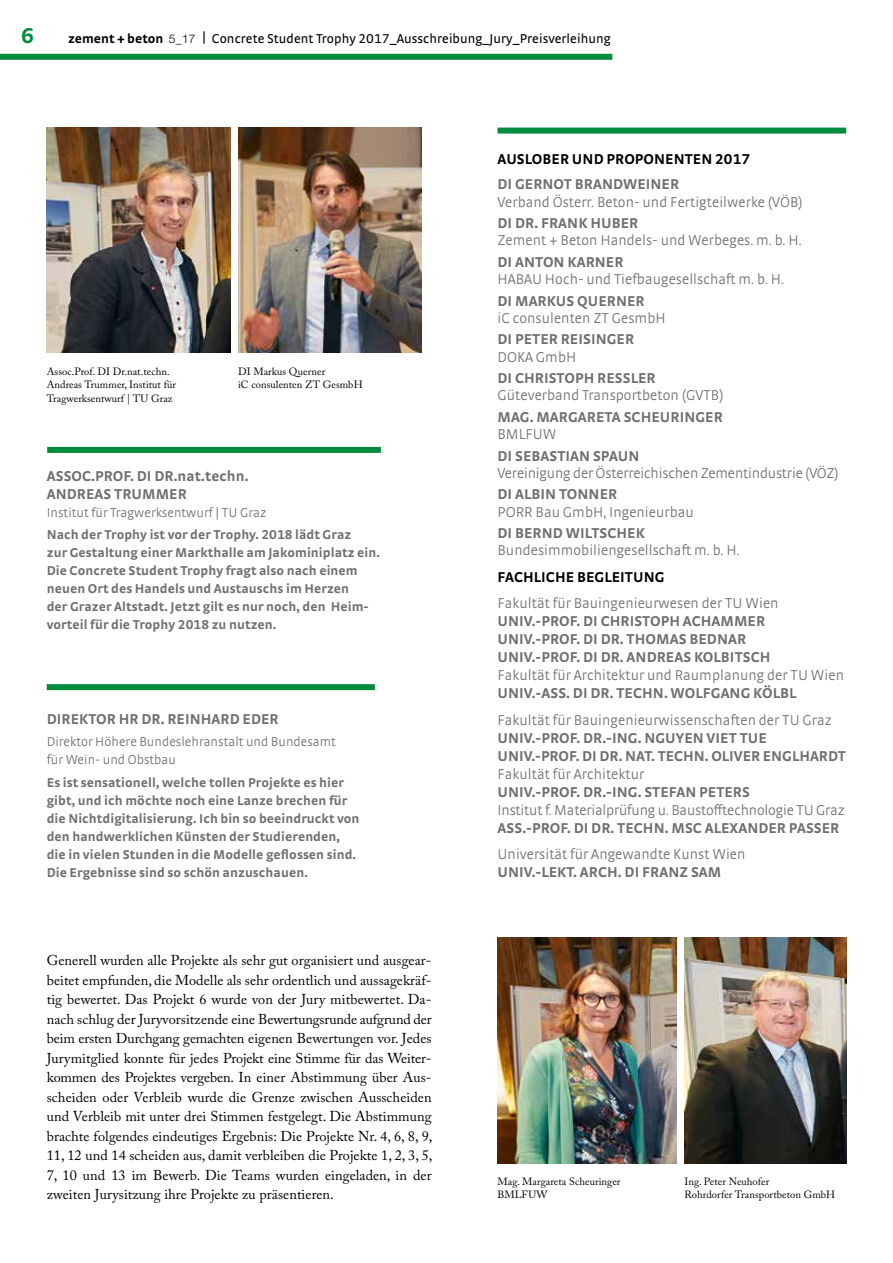
<style>
.page{position:relative;width:893px;height:1263px;background:#fff}
.page>*{position:absolute;margin:0;border:0;box-sizing:border-box;transform-origin:0 0}
.t1{font:700 22.5px "Strada TF";color:#008c3c}
.t2{font:300 15px "Strada TF";letter-spacing:.005em;color:#706f6f}
.t3{font:700 15px/18px "Strada TF";letter-spacing:.005em;color:#706f6f}
.t4{font:700 15px "Strada TF";letter-spacing:.005em;color:#000}
.t5{font:14.25px/19.5px "Adobe Caslon Pro";letter-spacing:.005em;color:#000;text-align:justify}
.t6{font:700 13.5px/18px "Strada TF";letter-spacing:.005em;color:#706f6f}
.t7{font:300 13.5px/18px "Strada TF";letter-spacing:.005em;color:#706f6f}
.t8{font:13.5px "Strada TF";letter-spacing:.005em;color:#000}
.t9{font:10.5px/13.5px "Adobe Caslon Pro";letter-spacing:.005em;color:#000}
.s1{font-family:"Strada";font-weight:700}
.s2{font-family:"Helvetica Neue LT";font-weight:300;font-size:12px}
</style>
<div class="page">
<img style="left:497px;top:938px;width:179px;height:226px">
<div style="left:0;top:54px;width:612px;height:6px;background:#008c3c"></div>
<div style="left:497px;top:128px;width:349px;height:6px;background:#008c3c"></div>
<div style="left:47px;top:447px;width:334px;height:6px;background:#008c3c"></div>
<img style="left:238px;top:128px;width:183px;height:225px">
<img style="left:47px;top:128px;width:183px;height:225px">
<img style="left:685px;top:938px;width:161px;height:225px">
<div style="left:47px;top:684px;width:328px;height:6px;background:#008c3c"></div>
<h1 class="t1" style="left:21px;top:22px;width:14px">6</h1>
<p class="t8" style="left:68px;top:31px;width:544px"><span class="s1">zement + beton</span> <span class="s2">5_17</span> <sup>|</sup> Concrete Student Trophy 2017_Ausschreibung_Jury_Preisverleihung</p>
<p class="t9" style="left:47px;top:364px;width:131px">Assoc.Prof. DI Dr.nat.techn.<br>Andreas Trummer, Institut für<br>Tragwerksentwurf | TU Graz</p>
<p class="t9" style="left:238px;top:364px;width:126px">DI Markus Querner<br>iC consulenten ZT GesmbH</p>
<p class="t3" style="left:47px;top:467px;width:203px">ASSOC.PROF. DI DR.nat.techn.<br>ANDREAS TRUMMER</p>
<p class="t7" style="left:47px;top:504px;width:221px">Institut für Tragwerksentwurf | TU Graz</p>
<p class="t6" style="left:47px;top:525px;width:335px">Nach der Trophy ist vor der Trophy. 2018 lädt Graz<br>zur Gestaltung einer Markthalle am Jakominiplatz ein.<br>Die Concrete Student Trophy fragt also nach einem neuen Ort des Handels und Austauschs im Herzen<br>der Grazer Altstadt. Jetzt gilt es nur noch, den Heim&shy;vorteil für die Trophy 2018 zu nutzen.</p>
<p class="t3" style="left:47px;top:710px;width:233px">DIREKTOR HR DR. REINHARD EDER</p>
<p class="t7" style="left:47px;top:733px;width:291px">Direktor Höhere Bundeslehranstalt und Bundesamt für Wein- und Obstbau</p>
<p class="t6" style="left:47px;top:773px;width:314px">Es ist sensationell, welche tollen Projekte es hier gibt, und ich möchte noch eine Lanze brechen für die Nichtdigitalisierung. Ich bin so beeindruckt von den handwerklichen Künsten der Studierenden, die in vielen Stunden in die Modelle geflossen sind.<br>Die Ergebnisse sind so schön anzuschauen.</p>
<p class="t5" style="left:47px;top:950px;width:387px">Generell wurden alle Projekte als sehr gut organisiert und ausgear&shy;beitet empfunden, die Modelle als sehr ordentlich und aussagekräf&shy;tig bewertet. Das Projekt 6 wurde von der Jury mitbewertet. Da&shy;nach schlug der Juryvorsitzende eine Bewertungsrunde aufgrund der beim ersten Durchgang gemachten eigenen Bewertungen vor. Jedes Jurymitglied konnte für jedes Projekt eine Stimme für das Weiter&shy;kommen des Projektes vergeben. In einer Abstimmung über Aus&shy;scheiden oder Verbleib wurde die Grenze zwischen Ausscheiden und Verbleib mit unter drei Stimmen festgelegt. Die Abstimmung brachte folgendes eindeutiges Ergebnis: Die Projekte Nr. 4, 6, 8, 9, 11, 12 und 14 scheiden aus, damit verbleiben die Projekte 1, 2, 3, 5, 7, 10 und 13 im Bewerb. Die Teams wurden eingeladen, in der zweiten Jurysitzung ihre Projekte zu präsentieren.</p>
<p class="t4" style="left:497px;top:149px;width:254px">AUSLOBER UND PROPONENTEN 2017</p>
<p class="t3" style="left:497px;top:175px;width:183px">DI GERNOT BRANDWEINER</p>
<p class="t2" style="left:497px;top:193px;width:307px">Verband Österr. Beton- und Fertigteilwerke (VÖB)</p>
<p class="t3" style="left:497px;top:214px;width:142px">DI DR. FRANK HUBER</p>
<p class="t2" style="left:497px;top:232px;width:306px">Zement + Beton Handels- und Werbeges. m. b. H.</p>
<p class="t3" style="left:497px;top:252px;width:127px">DI ANTON KARNER</p>
<p class="t2" style="left:497px;top:271px;width:288px">HABAU Hoch- und Tiefbaugesellschaft m. b. H.</p>
<p class="t3" style="left:497px;top:291px;width:149px">DI MARKUS QUERNER</p>
<p class="t2" style="left:497px;top:309px;width:170px">iC consulenten ZT GesmbH</p>
<p class="t3" style="left:497px;top:330px;width:138px">DI PETER REISINGER</p>
<p class="t2" style="left:497px;top:348px;width:80px">DOKA GmbH</p>
<p class="t3" style="left:497px;top:369px;width:160px">DI CHRISTOPH RESSLER</p>
<p class="t2" style="left:497px;top:387px;width:228px">Güteverband Transportbeton (GVTB)</p>
<p class="t3" style="left:497px;top:407px;width:227px">MAG. MARGARETA SCHEURINGER</p>
<p class="t2" style="left:497px;top:426px;width:61px">BMLFUW</p>
<p class="t3" style="left:497px;top:446px;width:143px">DI SEBASTIAN SPAUN</p>
<p class="t2" style="left:497px;top:464px;width:343px">Vereinigung der Österreichischen Zementindustrie (VÖZ)</p>
<p class="t3" style="left:497px;top:485px;width:121px">DI ALBIN TONNER</p>
<p class="t2" style="left:497px;top:503px;width:198px">PORR Bau GmbH, Ingenieurbau</p>
<p class="t3" style="left:497px;top:524px;width:149px">DI BERND WILTSCHEK</p>
<p class="t2" style="left:497px;top:542px;width:244px">Bundesimmobiliengesellschaft m. b. H.</p>
<p class="t4" style="left:497px;top:568px;width:168px">FACHLICHE BEGLEITUNG</p>
<p class="t2" style="left:497px;top:595px;width:283px">Fakultät für Bauingenieurwesen der TU Wien</p>
<p class="t3" style="left:497px;top:612px;width:274px">UNIV.-PROF. DI CHRISTOPH ACHAMMER<br>UNIV.-PROF. DI DR. THOMAS BEDNAR<br>UNIV.-PROF. DI DR. ANDREAS KOLBITSCH</p>
<p class="t2" style="left:497px;top:667px;width:348px">Fakultät für Architektur und Raumplanung der TU Wien</p>
<p class="t3" style="left:497px;top:684px;width:300px">UNIV.-ASS. DI DR. TECHN. WOLFGANG KÖLBL</p>
<p class="t2" style="left:497px;top:711px;width:336px">Fakultät für Bauingenieurwissenschaften der TU Graz</p>
<p class="t3" style="left:497px;top:728px;width:350px">UNIV.-PROF. DR.-ING. NGUYEN VIET TUE<br>UNIV.-PROF. DI DR. NAT. TECHN. OLIVER ENGLHARDT</p>
<p class="t2" style="left:497px;top:765px;width:148px">Fakultät für Architektur</p>
<p class="t3" style="left:497px;top:782px;width:254px">UNIV.-PROF. DR.-ING. STEFAN PETERS</p>
<p class="t2" style="left:497px;top:801px;width:349px">Institut f. Materialprüfung u. Baustofftechnologie TU Graz</p>
<p class="t3" style="left:497px;top:818px;width:343px">ASS.-PROF. DI DR. TECHN. MSC ALEXANDER PASSER</p>
<p class="t2" style="left:497px;top:846px;width:250px">Universität für Angewandte Kunst Wien</p>
<p class="t3" style="left:497px;top:863px;width:225px">UNIV.-LEKT. ARCH. DI FRANZ SAM</p>
<p class="t9" style="left:497px;top:1174px;width:124px">Mag. Margareta Scheuringer<br>BMLFUW</p>
<p class="t9" style="left:685px;top:1174px;width:152px">Ing. Peter Neuhofer<br>Rohrdorfer Transportbeton GmbH</p>
</div>
